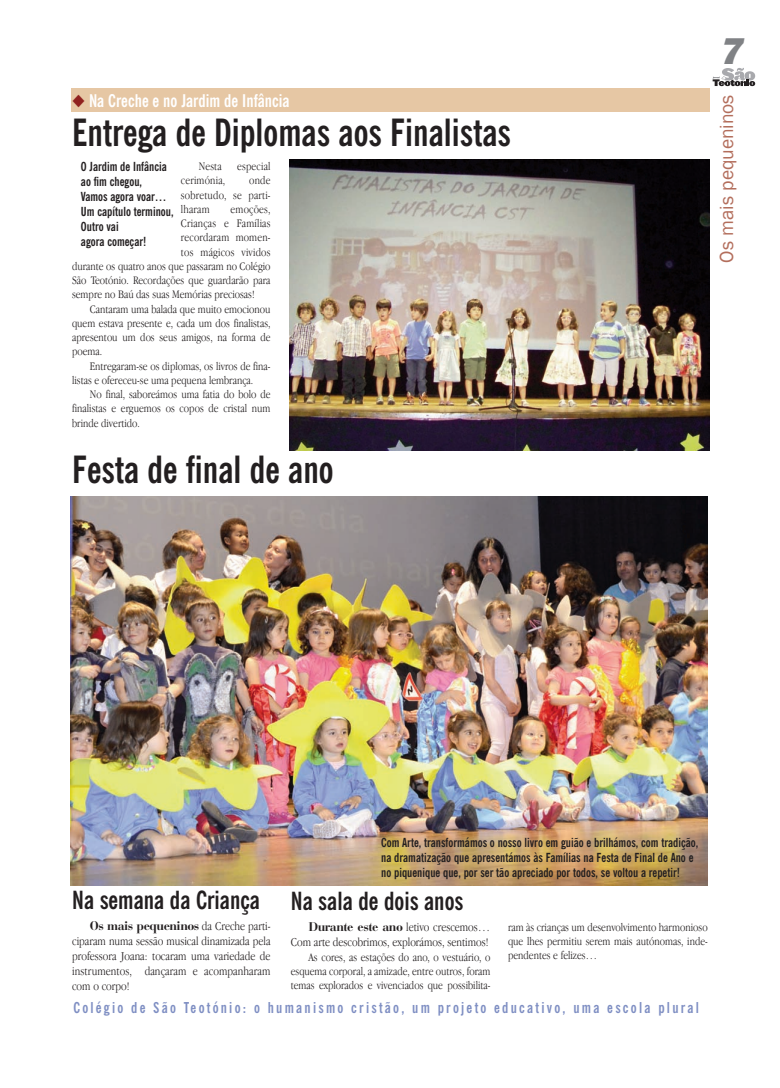
<style>
.page{position:relative;width:780px;height:1088px;background:#fff}
.page>*{position:absolute;margin:0;border:0;box-sizing:border-box;transform-origin:0 0}
.t1{font:700 condensed 37.5px "News Gothic BT";color:#231f20;scale:.94 1}
.t2{font:italic 800 37.5px "Franklin Gothic";color:#808285}
.t3{font:700 condensed 25px "News Gothic BT";color:#231f20;scale:.94 1}
.t4{font:19.5px "Franklin Gothic";color:#b36e5c}
.t5{font:700 condensed 17.5px "News Gothic BT";color:#fff;scale:.94 1}
.t6{font:700 condensed 15px "News Gothic BT";letter-spacing:.16em;color:#7f8fc3;scale:.94 1}
.t7{font:700 condensed 12.5px/15px "News Gothic BT";color:#231f20;scale:.94 1}
.t8{font:300 12.5px/15px "Apple Garamond";color:#231f20;text-align:justify}
.t9{font:700 12.5px "Bauer Bodoni";letter-spacing:-.04em;color:#231f20}
.t10{font:300 11.88px/14.2px "Apple Garamond";color:#231f20;text-align:justify}
.s1{color:#90211f}
.s2{font-family:"Apple Garamond";font-weight:300}
.s3{font-family:"Bauer Bodoni";font-weight:700}
</style>
<div class="page">
<svg style="left:712px;top:68px;width:43px;height:18px"></svg>
<div style="left:71px;top:89px;width:638px;height:23px;background:#e6c7a4"></div>
<img style="left:289px;top:159px;width:420px;height:291px">
<img style="left:71px;top:496px;width:636px;height:390px">
<h3 class="t5" style="left:72px;top:94px;width:233px"><span class="s1">◆</span> Na Creche e no Jardim de Infância</h3>
<h1 class="t1" style="left:72px;top:119px;width:468px">Entrega de Diplomas aos Finalistas</h1>
<p class="t7" style="left:81px;top:160px;width:100px">O Jardim de Infância ao fim chegou,<br>Vamos agora voar…<br>Um capítulo terminou,<br>Outro vai<br>agora começar!</p>
<p class="t10" style="left:199px;top:160px;width:25px">Nesta</p>
<p class="t10" style="left:237px;top:160px;width:35px">especial</p>
<p class="t10" style="left:181px;top:174px;width:46px">cerimónia,</p>
<p class="t10" style="left:181px;top:174px;width:91px;text-indent:68px">onde sobretudo, se parti&shy;lharam</p>
<p class="t10" style="left:230px;top:203px;width:41px">emoções,</p>
<p class="t10" style="left:181px;top:217px;width:91px">Crianças e Famílias</p>
<p class="t10" style="left:181px;top:231px;width:91px">recordaram momen-</p>
<p class="t10" style="left:181px;top:246px;width:91px">tos mágicos vividos</p>
<p class="t10" style="left:72px;top:260px;width:200px">durante os quatro anos que passaram no Colégio</p>
<p class="t10" style="left:72px;top:274px;width:200px">São Teotónio. Recordações que guardarão para</p>
<p class="t10" style="left:72px;top:288px;width:184px">sempre no Baú das suas Memórias preciosas!</p>
<p class="t10" style="left:90px;top:303px;width:182px">Cantaram uma balada que muito emocionou</p>
<p class="t10" style="left:72px;top:317px;width:200px">quem estava presente e, cada um dos finalistas,</p>
<p class="t10" style="left:72px;top:331px;width:200px">apresentou um dos seus amigos, na forma de</p>
<p class="t10" style="left:72px;top:345px;width:32px">poema.</p>
<p class="t10" style="left:90px;top:360px;width:182px">Entregaram-se os diplomas, os livros de fina-</p>
<p class="t10" style="left:72px;top:374px;width:183px">listas e ofereceu-se uma pequena lembrança.</p>
<p class="t10" style="left:90px;top:388px;width:182px">No final, saboreámos uma fatia do bolo de</p>
<p class="t10" style="left:72px;top:402px;width:200px">finalistas e erguemos os copos de cristal num</p>
<p class="t10" style="left:72px;top:417px;width:69px">brinde divertido.</p>
<h1 class="t1" style="left:72px;top:456px;width:280px">Festa de final de ano</h1>
<h1 class="t2" style="left:718px;top:29px;width:24px">7</h1>
<h3 class="t4" style="left:715px;top:263px;width:170px;rotate:-90deg">Os mais pequeninos</h3>
<h2 class="t3" style="left:72px;top:891px;width:201px">Na semana da Criança</h2>
<p class="t9" style="left:90px;top:921px;width:182px">Os mais pequeninos <span class="s2">da Creche parti-</span></p>
<p class="t8" style="left:72px;top:934px;width:200px">ciparam numa sessão musical dinamizada pela professora Joana: tocaram uma variedade de instrumentos, dançaram e acompanharam com o corpo!</p>
<p class="t7" style="left:381px;top:836px;width:339px">Com Arte, transformámos o nosso livro em guião e brilhámos, com tradição, na dramatização que apresentámos às Famílias na Festa de Final de Ano e no piquenique que, por ser tão apreciado por todos, se voltou a repetir!</p>
<h2 class="t3" style="left:291px;top:891px;width:185px">Na sala de dois anos</h2>
<p class="t8" style="left:291px;top:921px;width:201px;line-height:14.6px;text-align:right"><span class="s3">Durante este ano</span> letivo crescemos…<br>Com arte descobrimos, explorámos, sentimos!</p>
<p class="t10" style="left:291px;top:951px;width:201px;text-indent:18px">As cores, as estações do ano, o vestuário, o esquema corporal, a amizade, entre outros, foram temas explorados e vivenciados que possibilita-</p>
<p class="t10" style="left:508px;top:921px;width:201px">ram às crianças um desenvolvimento harmonioso que lhes permitiu serem mais autónomas, inde&shy;pendentes e felizes…</p>
<p class="t6" style="left:73px;top:1002px;width:667px">Colégio de São Teotónio: o humanismo cristão, um projeto educativo, uma escola plural</p>
</div>
